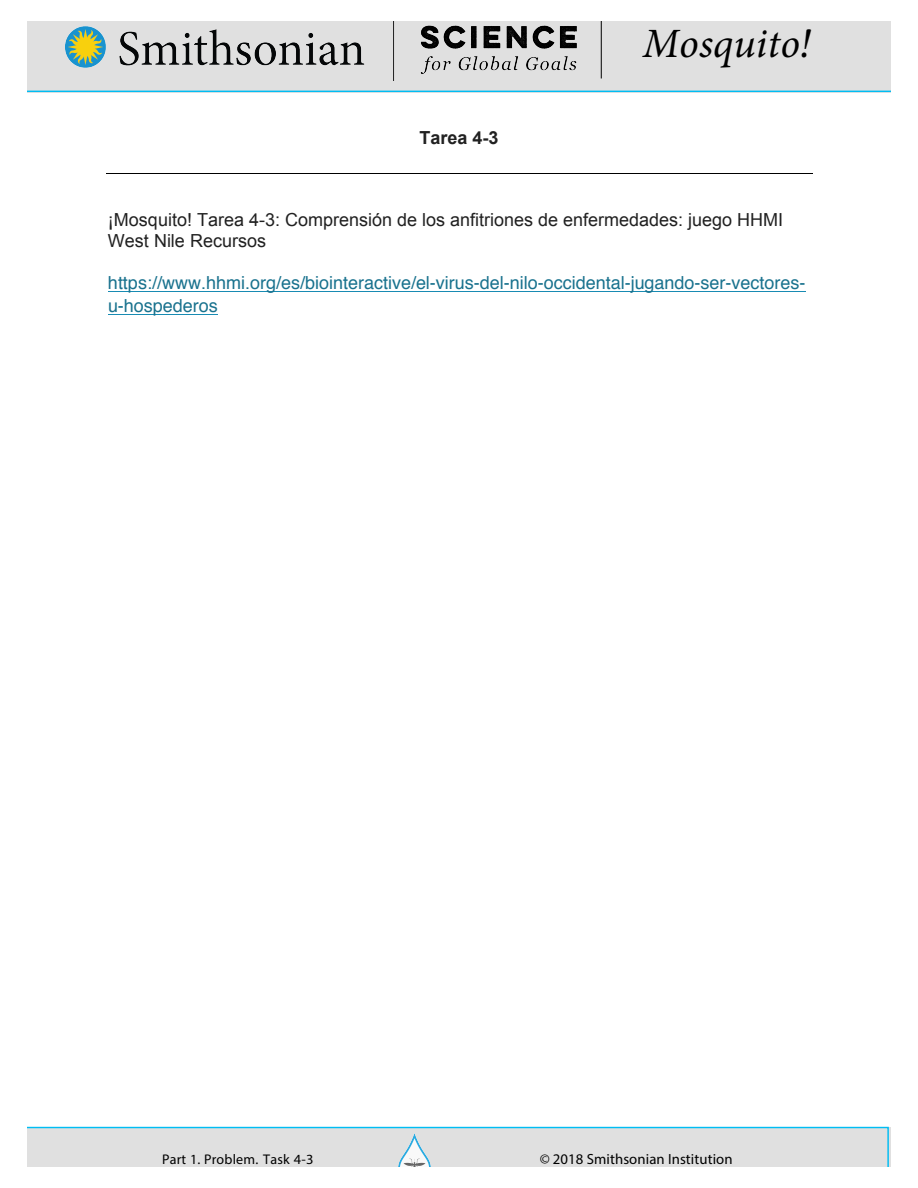
<style>
.page{position:relative;width:918px;height:1188px;background:#fff}
.page>*{position:absolute;margin:0;border:0;box-sizing:border-box;transform-origin:0 0}
.t1{font:italic 41.7px "Minion Pro";letter-spacing:.005em;color:#000}
.t2{font:18px/23.7px "Helvetica";color:#19728e}
.t3{font:18px/20.5px "Arial";color:#212121}
.t4{font:700 18px "Arial";color:#212121}
.t5{font:14.7px "Myriad Pro";letter-spacing:.005em;color:#000}
.t6{font:14.1px "Myriad Pro";letter-spacing:.015em;color:#000}
.s1{font-style:italic}
</style>
<div class="page">
<svg style="left:27px;top:1127px;width:862px;height:7px;background:#b7d9e3"></svg>
<div style="left:27px;top:1134px;width:864px;height:32px;background:#e0e0e0"></div>
<svg style="left:27px;top:25px;width:864px;height:67px;background:#cedce1"></svg>
<img style="left:65px;top:22px;width:511px;height:59px">
<img style="left:398px;top:1134px;width:33px;height:32px">
<hr style="left:601px;top:22px;width:1px;height:56px;background:#000">
<div style="left:632px;top:22px;width:259px;height:53px;background:#e0e0e0"></div>
<hr style="left:106px;top:174px;width:706px;height:1px;background:#000">
<hr style="left:108px;top:291px;width:697px;height:1px;background:#188bb3">
<hr style="left:108px;top:315px;width:110px;height:1px;background:#188bb3">
<h2 class="t4" style="left:419px;top:128px;width:81px">Tarea 4-3</h2>
<h1 class="t1" style="left:643px;top:26px;width:170px">Mosquito!</h1>
<h3 class="t3" style="left:108px;top:210px;width:677px">¡Mosquito! Tarea 4-3: Comprensión de los anfitriones de enfermedades: juego HHMI<br>West Nile Recursos</h3>
<p class="t2" style="left:108px;top:272px;width:699px">https://www.hhmi.org/es/biointeractive/el-virus-del-nilo-occidental-jugando-ser-vectores&shy;u-hospederos</p>
<p class="t6" style="left:162px;top:1153px;width:153px">Part 1. Problem. Task 4-3</p>
<p class="t5" style="left:539px;top:1153px;width:195px"><span class="s1">©</span> 2018 Smithsonian Institution</p>
</div>
